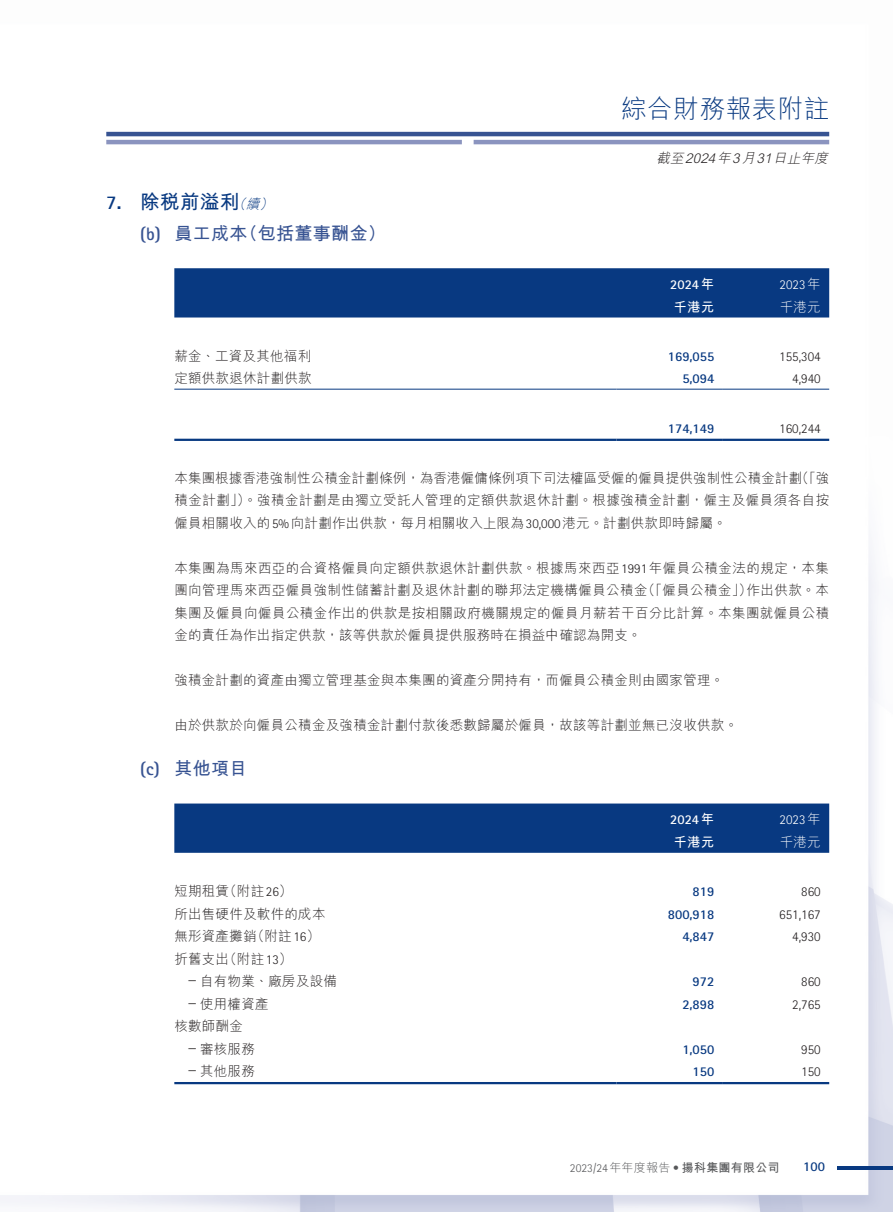
<style>
.page{position:relative;width:893px;height:1212px;background:#fff}
.page>*{position:absolute;margin:0;border:0;box-sizing:border-box;transform-origin:0 0}
.t1{font:300 25.5px "M Hei HK";letter-spacing:.02em;color:#083981}
._01_H1{font:700 19.5px "M Hei HK";letter-spacing:.02em;color:#083981}
._01_H1-2{font:700 19.5px "Rotis Sans Serif Std";color:#083981}
._02_H2{font:700 18px "M Hei HK";letter-spacing:.02em;color:#375392}
._02_H2-2{font:700 18px "Rotis Sans Serif Std";color:#375392}
._00_txt{font:300 13.5px/22.5px "M Hei HK";letter-spacing:.02em;color:#231f20}
._50_Table_txt{font:300 13.5px "M Hei HK";letter-spacing:.02em;color:#231f20}
._50_Table_txt-2{font:700 13.5px "Rotis Sans Serif Std";color:#083981}
._50_Table_txt-3{font:300 13.5px "Rotis Sans Serif Std";color:#231f20}
.t2{font:italic 300 13.5px "M Hei HK";color:#231f20}
._50_Table_txt-4{font:300 13.5px "Rotis Sans Serif Std";color:#fff}
._50_Table_txt-5{font:700 13.5px "Rotis Sans Serif Std";color:#fff}
._50_Table_txt-6{font:300 13.5px "M Hei HK";letter-spacing:.02em;color:#fff}
._50_Table_txt-7{font:700 13.5px "M Hei HK";letter-spacing:.02em;color:#fff}
._01_H1-3{font:italic 300 13.5px "M Hei HK";color:#083981}
.t3{font:300 12px "Rotis Sans Serif Std";color:#57585a}
.s1{font-family:"M Hei HK"}
.s2{font-family:"Rotis Sans Serif Std"}
.s3{font-family:"M Hei HK";font-weight:700}
</style>
<div class="page">
<img style="left:0;top:131px;width:893px;height:1081px">
<hr style="left:837px;top:1166px;width:56px;height:3px;background:#083981">
<hr style="left:106px;top:132px;width:723px;height:4px;background:#375392">
<hr style="left:106px;top:140px;width:356px;height:4px;background:#8b94bf">
<hr style="left:474px;top:140px;width:355px;height:4px;background:#8b94bf">
<div style="left:174px;top:268px;width:655px;height:49px;background:#083981"></div>
<hr style="left:174px;top:389px;width:443px;height:1px;background:#083981">
<hr style="left:617px;top:389px;width:106px;height:1px;background:#083981">
<hr style="left:723px;top:389px;width:106px;height:1px;background:#083981">
<hr style="left:174px;top:439px;width:443px;height:2px;background:#083981">
<hr style="left:617px;top:439px;width:106px;height:2px;background:#083981">
<hr style="left:723px;top:439px;width:106px;height:2px;background:#083981">
<div style="left:174px;top:803px;width:655px;height:50px;background:#083981"></div>
<hr style="left:174px;top:1082px;width:443px;height:2px;background:#083981">
<hr style="left:617px;top:1082px;width:106px;height:2px;background:#083981">
<hr style="left:723px;top:1082px;width:106px;height:2px;background:#083981">
<p class="_01_H1-2" style="left:106px;top:190px;width:17px">7.</p>
<p class="_01_H1" style="left:140px;top:187px;width:101px">除稅前溢利</p>
<p class="_01_H1-3" style="left:246px;top:197px;width:18px">續</p>
<p class="_01_H1-3" style="left:233px;top:197px;width:18px">（</p>
<p class="_01_H1-3" style="left:260px;top:197px;width:18px">(</p>
<p class="_02_H2-2" style="left:140px;top:222px;width:22px">)b(</p>
<p class="_02_H2" style="left:240px;top:220px;width:147px">（包括董事酬金(</p>
<p class="_02_H2" style="left:174px;top:220px;width:75px">員工成本</p>
<p class="_50_Table_txt" style="left:174px;top:349px;width:138px">薪金、工資及其他福利</p>
<p class="_50_Table_txt" style="left:174px;top:371px;width:139px">定額供款退休計劃供款</p>
<h1 class="t1" style="left:622px;top:96px;width:209px">綜合財務報表附註</h1>
<p class="t2" style="left:656px;top:151px;width:176px">截至2024年3月31日止年度</p>
<p class="_50_Table_txt-5" style="left:670px;top:276px;width:46px">2024<span class="s1">年</span></p>
<p class="_50_Table_txt-4" style="left:779px;top:277px;width:43px">2023 <span class="s1">年</span></p>
<p class="_50_Table_txt-7" style="left:673px;top:297px;width:43px">千港元</p>
<p class="_50_Table_txt-6" style="left:780px;top:300px;width:43px">千港元</p>
<p class="_50_Table_txt-2" style="left:668px;top:348px;width:48px">169,055</p>
<p class="_50_Table_txt-3" style="left:779px;top:348px;width:43px">155,304</p>
<p class="_50_Table_txt-2" style="left:682px;top:370px;width:33px">5,094</p>
<p class="_50_Table_txt-3" style="left:792px;top:371px;width:30px">4,940</p>
<p class="_50_Table_txt-2" style="left:668px;top:420px;width:48px">174,149</p>
<p class="_50_Table_txt-3" style="left:779px;top:420px;width:43px">160,244</p>
<p class="_02_H2-2" style="left:140px;top:757px;width:21px">)c(</p>
<p class="_00_txt" style="left:174px;top:466px;width:656px">本集團根據香港強制性公積金計劃條例，為香港僱傭條例項下司法權區受僱的僱員提供強制性公積金計劃<br>積金計劃」）。強積金計劃是由獨立受託人管理的定額供款退休計劃。根據強積金計劃，僱主及僱員須各自按僱員相關收入的<span class="s2">5%</span>向計劃作出供款，每月相關收入上限為<span class="s2">30,000</span>港元。計劃供款即時歸屬。</p>
<p class="_00_txt" style="left:174px;top:556px;width:656px;text-align:right">本集團為馬來西亞的合資格僱員向定額供款退休計劃供款。根據馬來西亞<span class="s2">1991</span>年僱員公積金法的規定，本集作出供款。本</p>
<p class="_00_txt" style="left:796px;top:466px;width:35px">（「強</p>
<p class="_00_txt" style="left:642px;top:579px;width:112px">（「僱員公積金」）</p>
<p class="_00_txt" style="left:174px;top:579px;width:656px">團向管理馬來西亞僱員強制性儲蓄計劃及退休計劃的聯邦法定機構僱員公積金<br>集團及僱員向僱員公積金作出的供款是按相關政府機關規定的僱員月薪若干百分比計算。本集團就僱員公積金的責任為作出指定供款，該等供款於僱員提供服務時在損益中確認為開支。</p>
<p class="_00_txt" style="left:174px;top:669px;width:551px">強積金計劃的資產由獨立管理基金與本集團的資產分開持有，而僱員公積金則由國家管理。</p>
<p class="_00_txt" style="left:174px;top:714px;width:565px">由於供款於向僱員公積金及強積金計劃付款後悉數歸屬於僱員，故該等計劃並無已沒收供款。</p>
<p class="_02_H2" style="left:174px;top:755px;width:75px">其他項目</p>
<p class="_50_Table_txt-5" style="left:670px;top:811px;width:46px">2024<span class="s1">年</span></p>
<p class="_50_Table_txt-4" style="left:779px;top:812px;width:43px">2023 <span class="s1">年</span></p>
<p class="_50_Table_txt-7" style="left:673px;top:832px;width:43px">千港元</p>
<p class="_50_Table_txt-6" style="left:780px;top:835px;width:43px">千港元</p>
<p class="_50_Table_txt" style="left:223px;top:884px;width:70px">（附註<span class="s2">26</span>(</p>
<p class="_50_Table_txt" style="left:174px;top:884px;width:56px">短期租賃</p>
<p class="_50_Table_txt-2" style="left:693px;top:883px;width:23px">819</p>
<p class="_50_Table_txt-3" style="left:801px;top:884px;width:21px">860</p>
<p class="_50_Table_txt" style="left:174px;top:907px;width:153px">所出售硬件及軟件的成本</p>
<p class="_50_Table_txt-2" style="left:668px;top:905px;width:48px">800,918</p>
<p class="_50_Table_txt-3" style="left:779px;top:906px;width:43px">651,167</p>
<p class="_50_Table_txt" style="left:251px;top:929px;width:70px">（附註<span class="s2">16</span>(</p>
<p class="_50_Table_txt" style="left:174px;top:929px;width:84px">無形資產攤銷</p>
<p class="_50_Table_txt" style="left:223px;top:952px;width:70px">（附註<span class="s2">13</span>(</p>
<p class="_50_Table_txt" style="left:174px;top:952px;width:56px">折舊支出</p>
<p class="_50_Table_txt-2" style="left:682px;top:928px;width:33px">4,847</p>
<p class="_50_Table_txt-3" style="left:792px;top:929px;width:30px">4,930</p>
<p class="_50_Table_txt" style="left:200px;top:974px;width:138px">自有物業、廠房及設備</p>
<p class="_50_Table_txt-3" style="left:188px;top:972px;width:11px">—</p>
<p class="_50_Table_txt-2" style="left:693px;top:973px;width:23px">972</p>
<p class="_50_Table_txt-3" style="left:801px;top:974px;width:21px">860</p>
<p class="_50_Table_txt" style="left:200px;top:997px;width:70px">使用權資產</p>
<p class="_50_Table_txt-3" style="left:188px;top:994px;width:11px">—</p>
<p class="_50_Table_txt" style="left:174px;top:1019px;width:70px">核數師酬金</p>
<p class="_50_Table_txt-2" style="left:682px;top:995px;width:33px">2,898</p>
<p class="_50_Table_txt-3" style="left:792px;top:996px;width:30px">2,765</p>
<p class="_50_Table_txt" style="left:200px;top:1042px;width:56px">審核服務</p>
<p class="_50_Table_txt-3" style="left:188px;top:1039px;width:11px">—</p>
<p class="_50_Table_txt-2" style="left:682px;top:1040px;width:33px">1,050</p>
<p class="_50_Table_txt-3" style="left:801px;top:1041px;width:21px">950</p>
<p class="_50_Table_txt" style="left:200px;top:1064px;width:56px">其他服務</p>
<p class="_50_Table_txt-3" style="left:188px;top:1062px;width:11px">—</p>
<p class="_50_Table_txt-2" style="left:693px;top:1063px;width:23px">150</p>
<p class="_50_Table_txt-3" style="left:801px;top:1064px;width:21px">150</p>
<p class="t3" style="left:570px;top:1161px;width:211px">2023/24<span class="s1">年年度報告</span> • <span class="s3">揚科集團有限公司</span></p>
<p class="_50_Table_txt-2" style="left:803px;top:1158px;width:23px">100</p>
</div>
